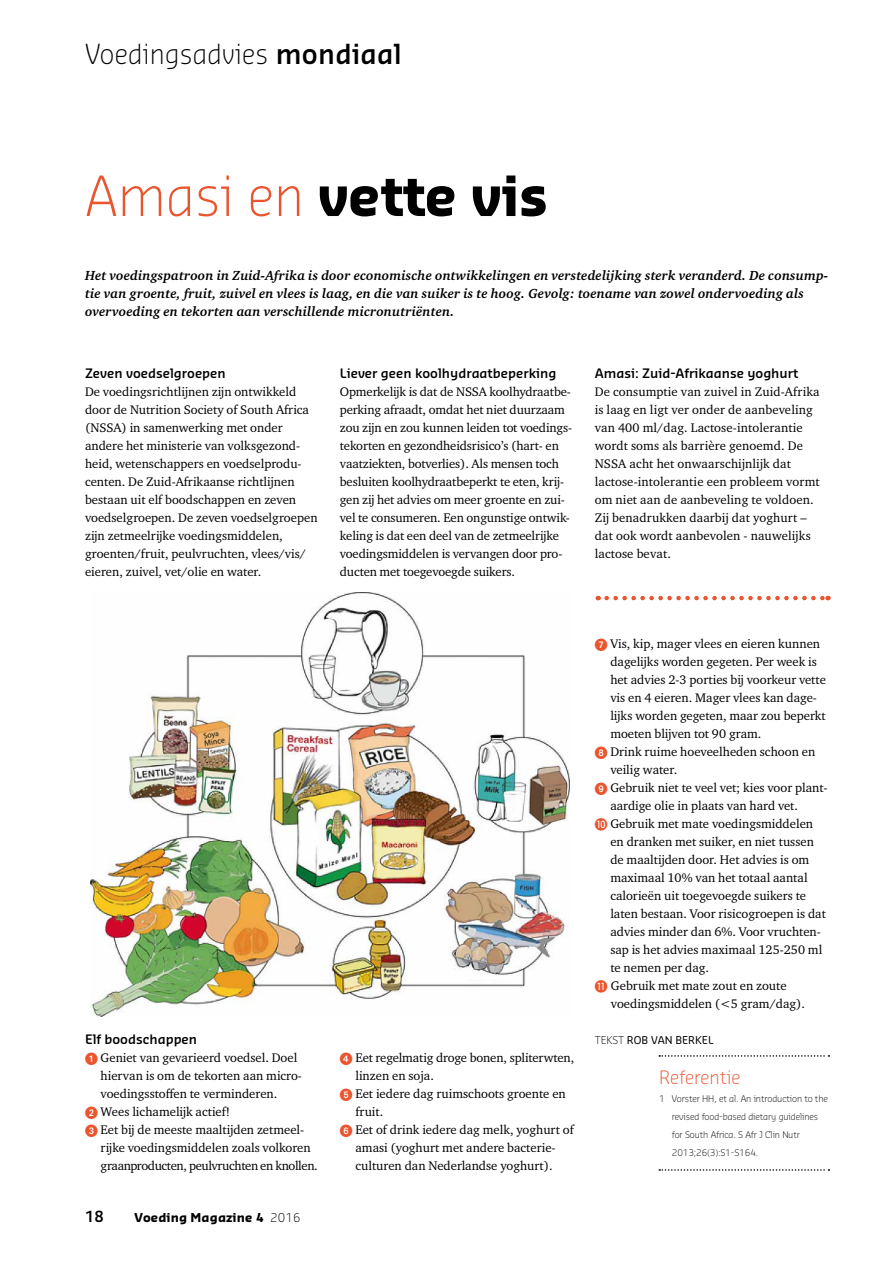
<style>
.page{position:relative;width:893px;height:1263px;background:#fff}
.page>*{position:absolute;margin:0;border:0;box-sizing:border-box;transform-origin:0 0}
.t1{font:700 54px "Sansa Std";color:#000}
.t2{font:300 27px "Sansa Std";letter-spacing:.01em;color:#000}
.t3{font:300 18px "Sansa Std";color:#ea552f}
.t4{font:600 15px "Sansa Std";color:#000}
.t5{font:italic 700 13.5px/18px "Charter ITC Std";letter-spacing:.01em;color:#000}
.t6{font:12.75px/18px "Charter ITC Std";color:#000}
.t7{font:600 12.75px "Sansa Std";color:#000}
.t8{font:12.75px "Charter ITC Std";letter-spacing:-.03em;color:#000}
.t9{font:700 12px "Sansa Std";letter-spacing:.01em;color:#000}
.t10{font:10.5px "Sansa Std";color:#000}
.t11{font:300 9px/18px "Sansa Std";letter-spacing:-.01em;color:#000}
.s1{font-weight:600}
.s2{font-weight:300;color:#ea552f}
.s3{color:#ea552f}
.s4{font-weight:300}
</style>
<div class="page">
<svg style="left:659px;top:1055px;width:170px;height:2px"></svg>
<svg style="left:659px;top:1169px;width:170px;height:2px"></svg>
<svg style="left:607px;top:596px;width:221px;height:4px"></svg>
<img style="left:90px;top:592px;width:479px;height:424px">
<h2 class="t2" style="left:85px;top:37px;width:318px">Voedingsadvies <span class="s1">mondiaal</span></h2>
<h1 class="t1" style="left:85px;top:160px;width:464px"><span class="s2">Amasi en</span> vette vis</h1>
<p class="t5" style="left:85px;top:266px;width:745px">Het voedingspatroon in Zuid-Afrika is door economische ontwikkelingen en verstedelijking sterk veranderd. De consump&shy;tie van groente, fruit, zuivel en vlees is laag, en die van suiker is te hoog. Gevolg: toename van zowel ondervoeding als overvoeding en tekorten aan verschillende micronutriënten.</p>
<p class="t7" style="left:85px;top:365px;width:142px">Zeven voedselgroepen</p>
<p class="t6" style="left:85px;top:382px;width:234px">De voedingsrichtlijnen zijn ontwikkeld door de Nutrition Society of South Africa (NSSA) in samenwerking met onder andere het ministerie van volksgezond&shy;heid, wetenschappers en voedselprodu&shy;centen. De Zuid-Afrikaanse richtlijnen bestaan uit elf boodschappen en zeven voedselgroepen. De zeven voedselgroepen zijn zetmeelrijke voedingsmiddelen, groenten/fruit, peulvruchten, vlees/vis/ eieren, zuivel, vet/olie en water.</p>
<p class="t7" style="left:340px;top:365px;width:218px">Liever geen koolhydraatbeperking</p>
<p class="t6" style="left:340px;top:382px;width:234px">Opmerkelijk is dat de NSSA koolhydraatbe&shy;perking afraadt, omdat het niet duurzaam zou zijn en zou kunnen leiden tot voedings&shy;tekorten en gezondheidsrisico’s (hart- en vaatziekten, botverlies). Als mensen toch besluiten koolhydraatbeperkt te eten, krij&shy;gen zij het advies om meer groente en zui&shy;vel te consumeren. Een ongunstige ontwik&shy;keling is dat een deel van de zetmeelrijke voedingsmiddelen is vervangen door pro&shy;ducten met toegevoegde suikers.</p>
<p class="t7" style="left:595px;top:365px;width:205px">Amasi: Zuid-Afrikaanse yoghurt</p>
<p class="t6" style="left:595px;top:383px;width:227px">De consumptie van zuivel in Zuid-Afrika is laag en ligt ver onder de aanbeveling van 400 ml/dag. Lactose-intolerantie wordt soms als barrière genoemd. De NSSA acht het onwaarschijnlijk dat lactose-intolerantie een probleem vormt om niet aan de aanbeveling te voldoen.<br>Zij benadrukken daarbij dat yoghurt – dat ook wordt aanbevolen - nauwelijks lactose bevat.</p>
<p class="t7" style="left:85px;top:1031px;width:114px">Elf boodschappen</p>
<p class="t6" style="left:85px;top:1049px;width:214px"><span class="s3">➊</span> Geniet van gevarieerd voedsel. Doel</p>
<p class="t6" style="left:101px;top:1067px;width:203px">hiervan is om de tekorten aan micro-</p>
<p class="t6" style="left:101px;top:1085px;width:178px">voedingsstoffen te verminderen.</p>
<p class="t6" style="left:85px;top:1103px;width:147px"><span class="s3">➋</span> Wees lichamelijk actief!</p>
<p class="t6" style="left:85px;top:1121px;width:221px"><span class="s3">➌</span> Eet bij de meeste maaltijden zetmeel-</p>
<p class="t6" style="left:101px;top:1139px;width:212px">rijke voedingsmiddelen zoals volkoren</p>
<p class="t8" style="left:101px;top:1158px;width:219px">graanproducten, peulvruchten en knollen.</p>
<p class="t4" style="left:85px;top:1206px;width:20px">18</p>
<p class="t9" style="left:134px;top:1210px;width:168px">Voeding Magazine 4 <span class="s4">2016</span></p>
<p class="t6" style="left:340px;top:1049px;width:236px"><span class="s3">➍</span> Eet regelmatig droge bonen, spliterwten,</p>
<p class="t6" style="left:355px;top:1067px;width:80px">linzen en soja.</p>
<p class="t6" style="left:340px;top:1085px;width:227px"><span class="s3">➎</span> Eet iedere dag ruimschoots groente en</p>
<p class="t6" style="left:355px;top:1103px;width:29px">fruit.</p>
<p class="t6" style="left:340px;top:1121px;width:235px"><span class="s3">➏</span> Eet of drink iedere dag melk, yoghurt of</p>
<p class="t6" style="left:355px;top:1139px;width:200px">amasi (yoghurt met andere bacterie-</p>
<p class="t6" style="left:355px;top:1157px;width:199px">culturen dan Nederlandse yoghurt).</p>
<p class="t6" style="left:595px;top:635px;width:227px"><span class="s3">➐</span> Vis, kip, mager vlees en eieren kunnen</p>
<p class="t6" style="left:610px;top:653px;width:208px">dagelijks worden gegeten. Per week is</p>
<p class="t6" style="left:610px;top:671px;width:217px">het advies 2-3 porties bij voorkeur vette</p>
<p class="t6" style="left:610px;top:689px;width:208px">vis en 4 eieren. Mager vlees kan dage-</p>
<p class="t6" style="left:610px;top:707px;width:217px">lijks worden gegeten, maar zou beperkt</p>
<p class="t6" style="left:610px;top:725px;width:153px">moeten blijven tot 90 gram.</p>
<p class="t6" style="left:595px;top:743px;width:222px"><span class="s3">➑</span> Drink ruime hoeveelheden schoon en</p>
<p class="t6" style="left:610px;top:761px;width:68px">veilig water.</p>
<p class="t6" style="left:595px;top:779px;width:234px"><span class="s3">➒</span> Gebruik niet te veel vet; kies voor plant-</p>
<p class="t6" style="left:610px;top:797px;width:189px">aardige olie in plaats van hard vet.</p>
<p class="t6" style="left:595px;top:815px;width:220px"><span class="s3">❿</span> Gebruik met mate voedingsmiddelen</p>
<p class="t6" style="left:610px;top:833px;width:205px">en dranken met suiker, en niet tussen</p>
<p class="t6" style="left:610px;top:851px;width:200px">de maaltijden door. Het advies is om</p>
<p class="t6" style="left:610px;top:869px;width:199px">maximaal 10% van het totaal aantal</p>
<p class="t6" style="left:610px;top:887px;width:197px">calorieën uit toegevoegde suikers te</p>
<p class="t6" style="left:610px;top:905px;width:217px">laten bestaan. Voor risicogroepen is dat</p>
<p class="t6" style="left:610px;top:923px;width:212px">advies minder dan 6%. Voor vruchten-</p>
<p class="t6" style="left:610px;top:941px;width:213px">sap is het advies maximaal 125-250 ml</p>
<p class="t6" style="left:610px;top:959px;width:100px">te nemen per dag.</p>
<p class="t6" style="left:595px;top:977px;width:193px"><span class="s3">⓫</span> Gebruik met mate zout en zoute</p>
<p class="t6" style="left:611px;top:995px;width:196px">voedingsmiddelen (&lt;5 gram/dag).</p>
<p class="t10" style="left:595px;top:1033px;width:120px"><span class="s4">TEKST</span> ROB VAN BERKEL</p>
<h3 class="t3" style="left:659px;top:1065px;width:83px">Referentie</h3>
<p class="t11" style="left:672px;top:1089px;width:158px;text-indent:-13px">1 Vorster HH, et al. An introduction to the revised food-based dietary guidelines for South Africa. S Afr J Clin Nutr 2013;26(3):S1-S164.</p>
</div>
